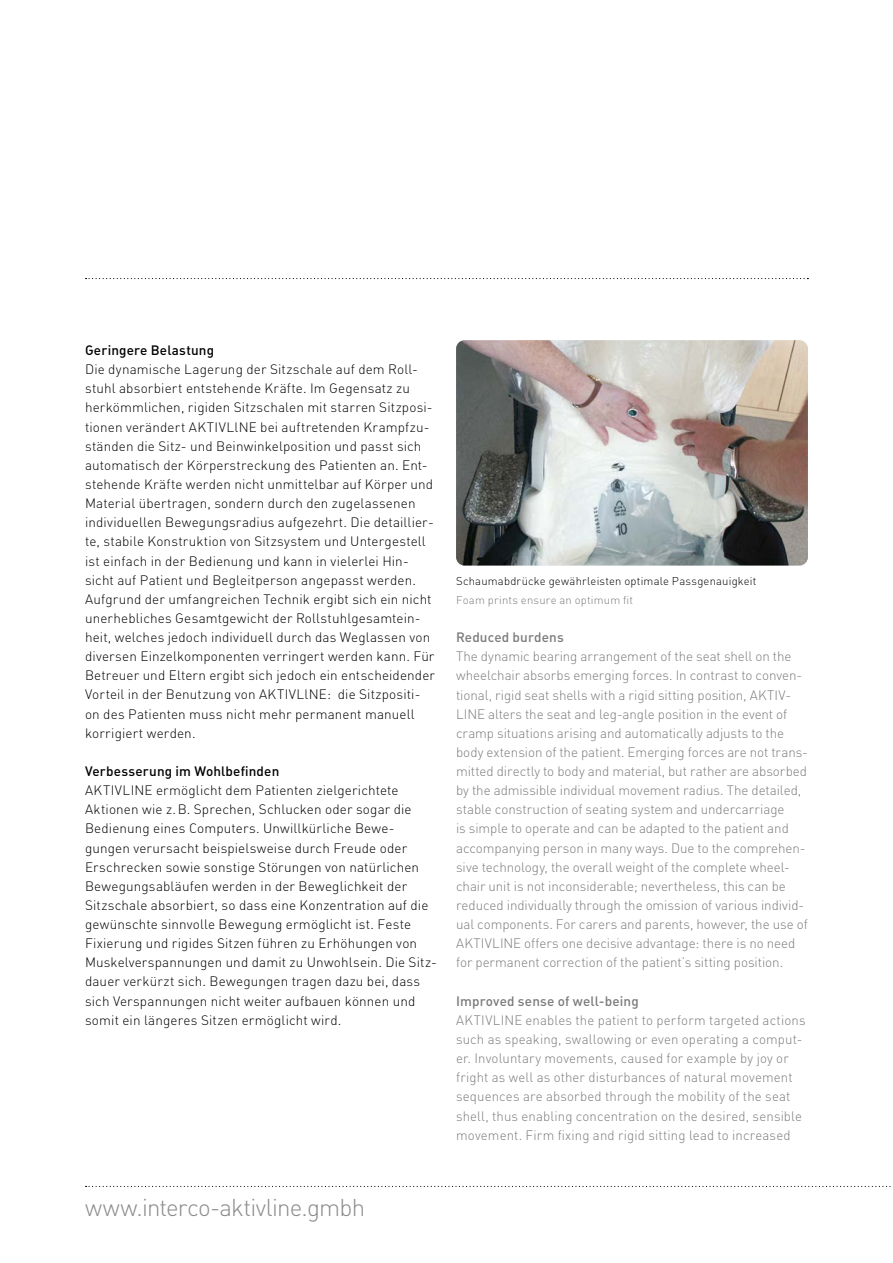
<style>
.page{position:relative;width:893px;height:1263px;background:#fff}
.page>*{position:absolute;margin:0;border:0;box-sizing:border-box;transform-origin:0 0}
.t1{font:300 24px "DIN";letter-spacing:-.035em;color:#8b8b8b}
.t2{font:13.5px/19.2px "DIN Light Alternate";letter-spacing:.01em;color:#000}
.t3{font:13.5px/19.2px "DIN Light Alternate";color:#7b7b7a}
.t4{font:13.5px "DIN Medium Alternate";letter-spacing:.015em;color:#000}
.t5{font:13.5px "DIN Medium Alternate";letter-spacing:.01em;color:#7b7b7a}
.t6{font:11.25px "DIN Light Alternate";letter-spacing:.02em;color:#000}
.t7{font:11.25px "DIN Light Alternate";letter-spacing:.015em;color:#7b7b7a}
</style>
<div class="page">
<svg style="left:86px;top:1186px;width:805px;height:1px"></svg>
<svg style="left:86px;top:278px;width:722px;height:1px"></svg>
<img style="left:456px;top:340px;width:352px;height:226px">
<p class="t4" style="left:85px;top:341px;width:131px">Geringere Belastung</p>
<p class="t2" style="left:85px;top:359px;width:351px">Die dynamische Lagerung der Sitzschale auf dem Roll&shy;stuhl absorbiert entstehende Kräfte. Im Gegensatz zu herkömmlichen, rigiden Sitzschalen mit starren Sitzposi&shy;tionen verändert AKTIVLlNE bei auftretenden Krampfzu&shy;ständen die Sitz- und Beinwinkelposition und passt sich automatisch der Körperstreckung des Patienten an. Ent&shy;stehende Kräfte werden nicht unmittelbar auf Körper und Material übertragen, sondern durch den zugelassenen individuellen Bewegungsradius aufgezehrt. Die detaillier&shy;te, stabile Konstruktion von Sitzsystem und Untergestell ist einfach in der Bedienung und kann in vielerlei Hin&shy;sicht auf Patient und Begleitperson angepasst werden.<br>Aufgrund der umfangreichen Technik ergibt sich ein nicht unerhebliches Gesamtgewicht der Rollstuhlgesamtein&shy;heit, welches jedoch individuell durch das Weglassen von diversen Einzelkomponenten verringert werden kann. Für Betreuer und Eltern ergibt sich jedoch ein entscheidender Vorteil in der Benutzung von AKTIVLlNE: die Sitzpositi&shy;on des Patienten muss nicht mehr permanent manuell korrigiert werden.</p>
<p class="t4" style="left:85px;top:762px;width:196px">Verbesserung im Wohlbefinden</p>
<p class="t2" style="left:85px;top:780px;width:353px">AKTIVLINE ermöglicht dem Patienten zielgerichtete Aktionen wie z.B. Sprechen, Schlucken oder sogar die Bedienung eines Computers. Unwillkürliche Bewe&shy;gungen verursacht beispielsweise durch Freude oder Erschrecken sowie sonstige Störungen von natürlichen Bewegungsabläufen werden in der Beweglichkeit der Sitzschale absorbiert, so dass eine Konzentration auf die gewünschte sinnvolle Bewegung ermöglicht ist. Feste Fixierung und rigides Sitzen führen zu Erhöhungen von Muskelverspannungen und damit zu Unwohlsein. Die Sitz&shy;dauer verkürzt sich. Bewegungen tragen dazu bei, dass sich Verspannungen nicht weiter aufbauen können und somit ein längeres Sitzen ermöglicht wird.</p>
<p class="t6" style="left:456px;top:573px;width:302px">Schaumabdrücke gewährleisten optimale Passgenauigkeit</p>
<p class="t7" style="left:456px;top:592px;width:179px">Foam prints ensure an optimum fit</p>
<p class="t5" style="left:456px;top:628px;width:109px">Reduced burdens</p>
<p class="t3" style="left:456px;top:646px;width:353px">The dynamic bearing arrangement of the seat shell on the wheelchair absorbs emerging forces. In contrast to conven&shy;tional, rigid seat shells with a rigid sitting position, AKTIV-LINE alters the seat and leg-angle position in the event of cramp situations arising and automatically adjusts to the body extension of the patient. Emerging forces are not trans&shy;mitted directly to body and material, but rather are absorbed by the admissible individual movement radius. The detailed, stable construction of seating system and undercarriage<br>is simple to operate and can be adapted to the patient and accompanying person in many ways. Due to the comprehen&shy;sive technology, the overall weight of the complete wheel&shy;chair unit is not inconsiderable; nevertheless, this can be reduced individually through the omission of various individ&shy;ual components. For carers and parents, however, the use of AKTIVLINE offers one decisive advantage: there is no need for permanent correction of the patient’s sitting position.</p>
<p class="t5" style="left:456px;top:992px;width:184px">Improved sense of well-being</p>
<p class="t3" style="left:456px;top:1010px;width:351px">AKTIVLINE enables the patient to perform targeted actions such as speaking, swallowing or even operating a comput&shy;er. Involuntary movements, caused for example by joy or fright as well as other disturbances of natural movement sequences are absorbed through the mobility of the seat shell, thus enabling concentration on the desired, sensible movement. Firm fixing and rigid sitting lead to increased</p>
<h1 class="t1" style="left:85px;top:1191px;width:282px">www.interco-aktivline.gmbh</h1>
</div>
